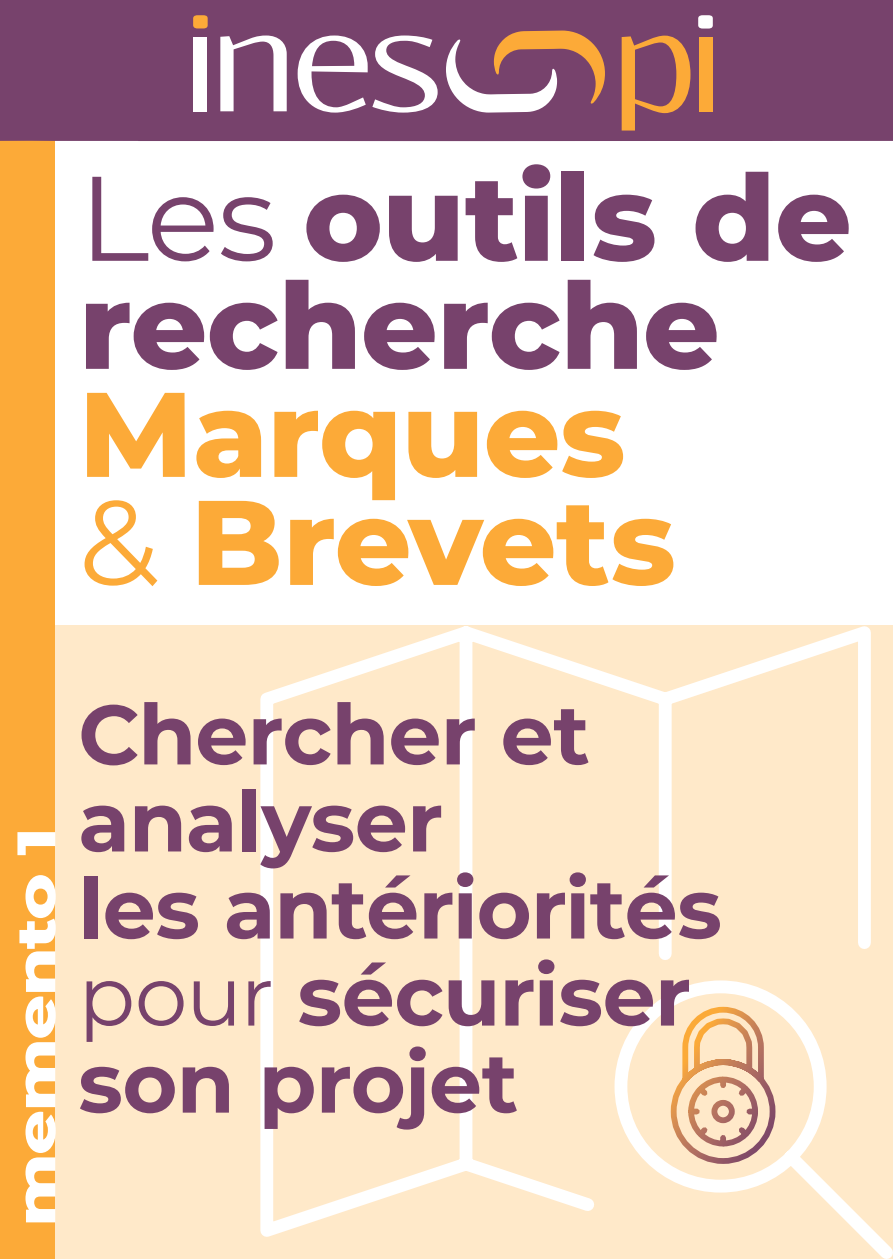
<style>
.page{position:relative;width:893px;height:1259px;background:#fff}
.page>*{position:absolute;margin:0;border:0;box-sizing:border-box;transform-origin:0 0}
.t1{font:800 120px/108px "Montserrat";letter-spacing:-.01em;color:#77426c}
.t2{font:800 120px/108px "Montserrat";letter-spacing:-.01em;color:#fcaa38}
.t3{font:700 84px/87px "Montserrat";letter-spacing:-.01em;color:#77426c}
.t4{font:800 54px "Montserrat";letter-spacing:-.025em;color:#fff;scale:1.3 1}
.s1{font-weight:400}
</style>
<div class="page">
<div style="left:0;top:625px;width:893px;height:634px;background:#ffe9c9"></div>
<div style="left:0;top:0;width:54px;height:1259px;background:#fcaa38"></div>
<div style="left:0;top:0;width:893px;height:141px;background:#77426c"></div>
<div style="left:138px;top:0;width:634px;height:141px;background:#77426c"></div>
<svg style="left:446px;top:31px;width:159px;height:82px"></svg>
<div style="left:193px;top:37px;width:13px;height:74px;background:#fff"></div>
<svg style="left:220px;top:36px;width:67px;height:75px"></svg>
<svg style="left:298px;top:36px;width:140px;height:77px"></svg>
<svg style="left:193px;top:15px;width:15px;height:13px"></svg>
<svg style="left:698px;top:15px;width:15px;height:14px"></svg>
<div style="left:699px;top:37px;width:14px;height:75px;background:#fcaa38"></div>
<svg style="left:622px;top:36px;width:68px;height:95px"></svg>
<svg style="left:260px;top:626px;width:633px;height:633px"></svg>
<svg style="left:668px;top:1004px;width:110px;height:162px"></svg>
<h1 class="t1" style="left:79px;top:158px;width:775px"><span class="s1">Les</span> outils de recherche</h1>
<h1 class="t2" style="left:79px;top:374px;width:599px">Marques <span class="s1">&amp;</span> Brevets</h1>
<p class="t4" style="left:-4px;top:1226px;width:309px;rotate:-90deg">memento 1</p>
<p class="t3" style="left:78px;top:687px;width:645px">Chercher et analyser<br>les antériorités <span class="s1">pour</span> sécuriser son projet</p>
</div>
